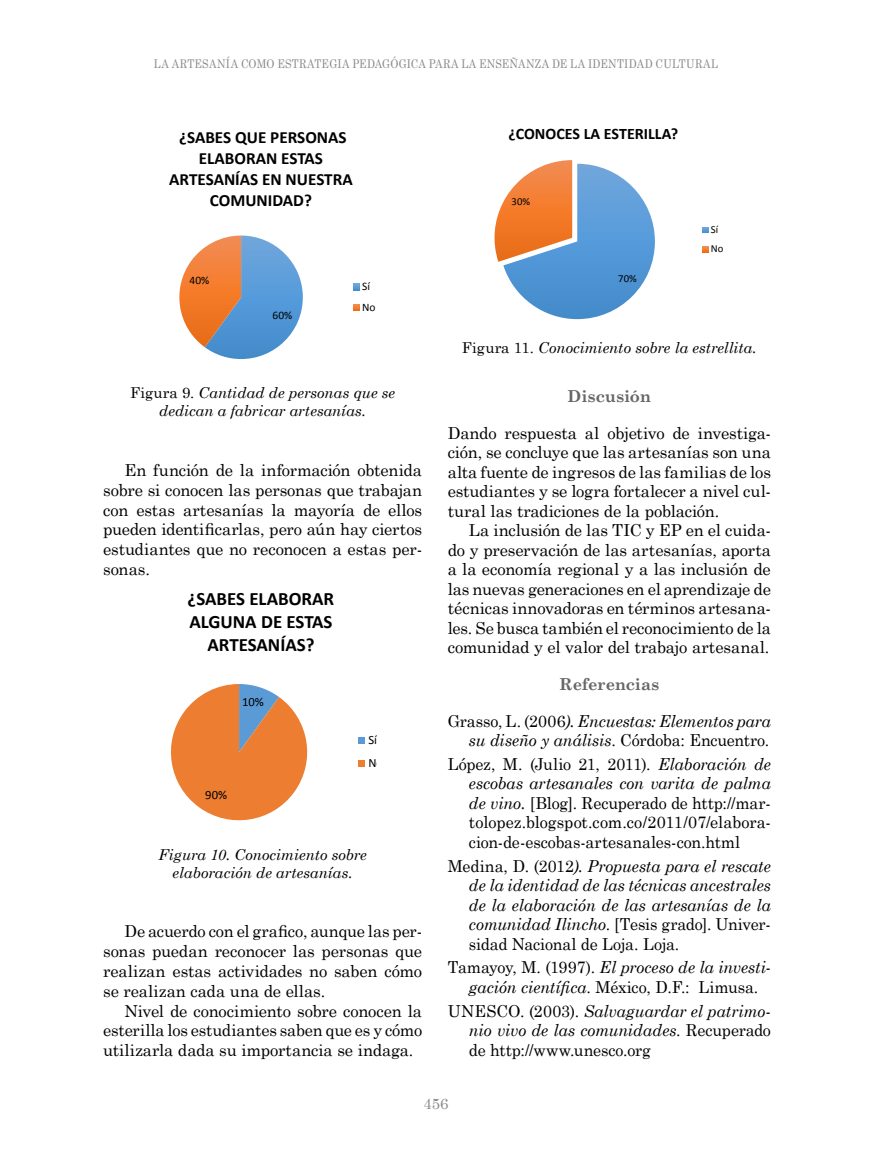
<style>
.page{position:relative;width:872px;height:1170px;background:#fff}
.page>*{position:absolute;margin:0;border:0;box-sizing:border-box;transform-origin:0 0}
.t1{font:700 18.9px/23.1px "Calibri";color:#000;text-align:center}
.t2{font:700 17.1px/20.9px "Calibri";color:#000;text-align:center}
.t3{font:16.5px/19.5px "Century Schoolbook";letter-spacing:-.005em;color:#000;text-align:justify}
.t4{font:italic 16.5px/19.5px "Century Schoolbook";color:#000;text-align:right}
.t5{font:700 16.5px "Century Schoolbook";letter-spacing:-.005em;color:#666}
.t6{font:700 16.05px "Calibri";color:#000}
.t7{font:italic 15px/18px "Century Schoolbook";color:#000;text-align:center}
.t8{font:15px "Century Schoolbook";color:#898989}
.t9{font:12.6px/22.8px "Calibri";color:#000}
.t10{font:12px "Century Schoolbook";letter-spacing:.05em;color:#898989;scale:.86 1}
.t11{font:11.4px/20.7px "Calibri";color:#000}
.t12{font:10.65px/19.4px "Calibri";color:#000}
.s1{font-style:normal}
.s2{font-style:italic}
</style>
<div class="page">
<svg style="left:179px;top:235px;width:181px;height:124px"></svg>
<svg style="left:170px;top:684px;width:195px;height:137px"></svg>
<svg style="left:494px;top:160px;width:215px;height:160px"></svg>
<p class="t10" style="left:154px;top:53px;width:31px">La artesan</p>
<p class="t10" style="left:226px;top:53px;width:70px">íacomo estrate</p>
<p class="t10" style="left:329px;top:53px;width:37px">gia peda</p>
<p class="t10" style="left:382px;top:53px;width:37px">gógica</p>
<p class="t10" style="left:429px;top:53px;width:10px">para</p>
<p class="t10" style="left:461px;top:53px;width:31px">la ense</p>
<p class="t10" style="left:509px;top:53px;width:101px">ñanzade la identidad</p>
<p class="t10" style="left:655px;top:53px;width:10px">cultural</p>
<p class="t2" style="left:169px;top:127px;width:185px">¿SABES QUE PERSONAS<br>ELABORAN ESTAS<br>ARTESANÍAS EN NUESTRA<br>COMUNIDAD?</p>
<p class="t11" style="left:189px;top:270px;width:21px">40%</p>
<p class="t11" style="left:272px;top:304px;width:21px">60%</p>
<p class="t11" style="left:362px;top:276px;width:15px">Sí<br>No</p>
<p class="t7" style="left:130px;top:383px;width:267px"><span class="s1">Figura 9.</span> Cantidad de personas que se dedican a fabricar artesanías.</p>
<p class="t3" style="left:103px;top:458px;width:320px;text-indent:21px">En función de la información obtenida sobre si conocen las personas que trabajan con estas artesanías la mayoría de ellos pueden identificarlas, pero aún hay ciertos estudiantes que no reconocen a estas per&shy;sonas.</p>
<p class="t1" style="left:188px;top:587px;width:148px">¿SABES ELABORAR<br>ALGUNA DE ESTAS<br>ARTESANÍAS?</p>
<p class="t9" style="left:242px;top:690px;width:23px">10%</p>
<p class="t9" style="left:205px;top:783px;width:23px">90%</p>
<p class="t9" style="left:368px;top:728px;width:16px">Sí<br>No</p>
<p class="t7" style="left:158px;top:844px;width:210px">Figura 10. Conocimiento sobre elaboración de artesanías.</p>
<p class="t3" style="left:103px;top:919px;width:320px;text-indent:21px">De acuerdo con el grafico, aunque las per&shy;sonas puedan reconocer las personas que realizan estas actividades no saben cómo se realizan cada una de ellas.</p>
<p class="t3" style="left:103px;top:999px;width:320px;text-indent:21px">Nivel de conocimiento sobre conocen la esterilla los estudiantes saben que es y cómo utilizarla dada su importancia se indaga.</p>
<p class="t6" style="left:508px;top:123px;width:171px">¿CONOCES LA ESTERILLA?</p>
<p class="t12" style="left:511px;top:192px;width:20px">30%</p>
<p class="t12" style="left:618px;top:268px;width:20px">70%</p>
<p class="t12" style="left:711px;top:220px;width:14px">Sí<br>No</p>
<p class="t7" style="left:462px;top:338px;width:296px"><span class="s1">Figura 11.</span> Conocimiento sobre la estrellita.</p>
<p class="t5" style="left:567px;top:383px;width:85px">Discusión</p>
<p class="t3" style="left:448px;top:421px;width:325px">Dando respuesta al objetivo de investiga&shy;ción, se concluye que las artesanías son una alta fuente de ingresos de las familias de los estudiantes y se logra fortalecer a nivel cul&shy;tural las tradiciones de la población.</p>
<p class="t3" style="left:447px;top:519px;width:325px;text-indent:21px">La inclusión de las TIC y EP en el cuida&shy;do y preservación de las artesanías, aporta a la economía regional y a las inclusión de las nuevas generaciones en el aprendizaje de técnicas innovadoras en términos artesana&shy;les. Se busca también el reconocimiento de la comunidad y el valor del trabajo artesanal.</p>
<p class="t5" style="left:559px;top:671px;width:102px">Referencias</p>
<p class="t4" style="left:448px;top:710px;width:325px"><span class="s1">Grasso, L. (2006</span>). Encuestas: Elementos para su diseño y análisis<span class="s1">. Córdoba: Encuentro.</span></p>
<p class="t3" style="left:469px;top:752px;width:303px;text-indent:-21px">López, M. (Julio 21, 2011). <span class="s2">Elaboración de escobas artesanales con varita de palma de vino.</span> [Blog]. Recuperado de http://mar&shy;tolopez.blogspot.com.co/2011/07/elabora&shy;cion-de-escobas-artesanales-con.html</p>
<p class="t4" style="left:469px;top:855px;width:303px;text-align:justify;text-indent:-21px"><span class="s1">Medina, D. (2012</span>). Propuesta para el rescate de la identidad de las técnicas ancestrales de la elaboración de las artesanías de la comunidad Ilincho<span class="s1">. [Tesis grado]. Univer&shy;sidad Nacional de Loja. Loja.</span></p>
<p class="t3" style="left:448px;top:956px;width:325px;text-align:center">Tamayoy, M. (1997). <span class="s2">El proceso de la investi&shy;gación científica</span>. México, D.F.: Limusa.</p>
<p class="t3" style="left:469px;top:999px;width:303px;text-indent:-21px">UNESCO. (2003). <span class="s2">Salvaguardar el patrimo&shy;nio vivo de las comunidades</span>. Recuperado de http://www.unesco.org</p>
<p class="t8" style="left:423px;top:1090px;width:27px">456</p>
</div>
